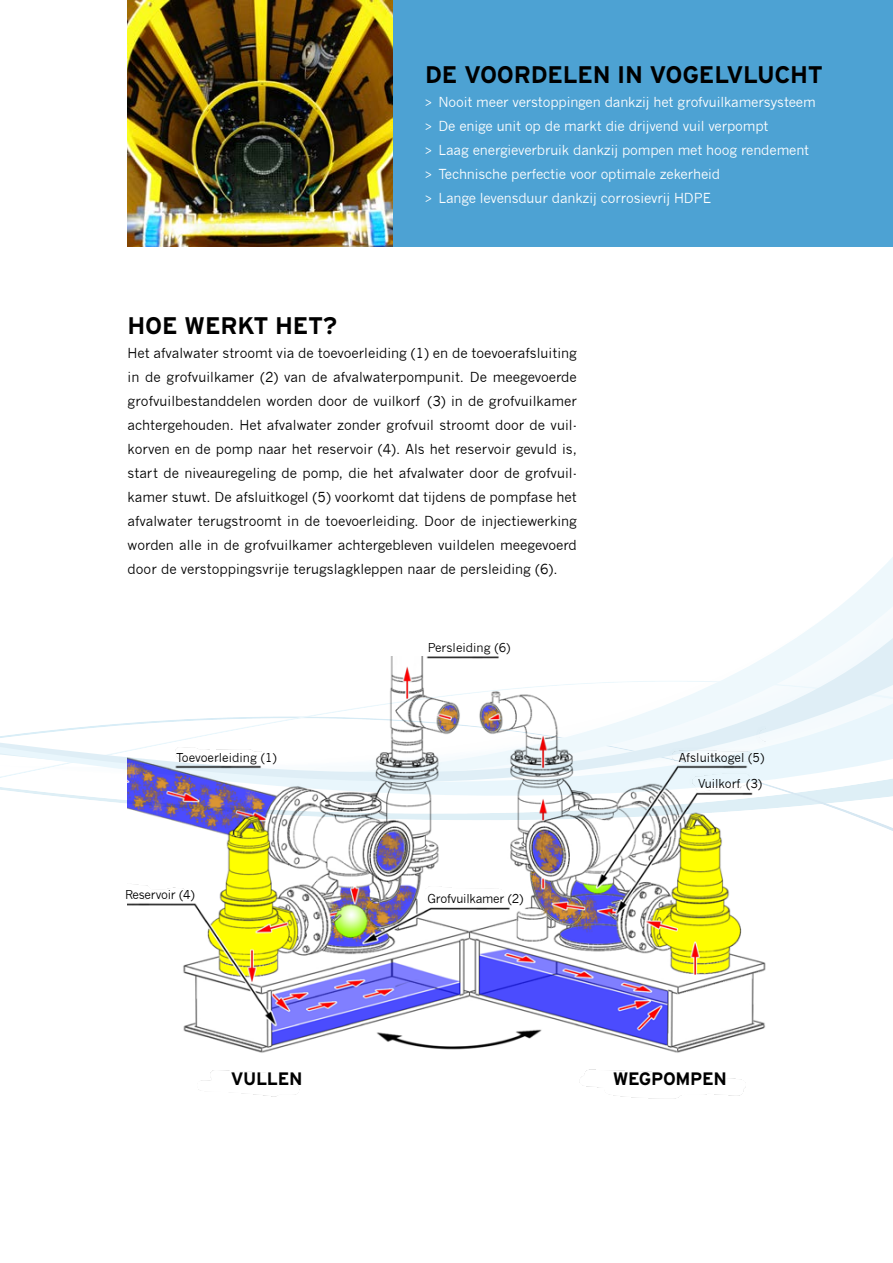
<style>
.page{position:relative;width:893px;height:1263px;background:#fff}
.page>*{position:absolute;margin:0;border:0;box-sizing:border-box;transform-origin:0 0}
.t1{font:700 24px "Interstate";letter-spacing:-.01em;color:#000}
.t2{font:700 18px "Interstate";letter-spacing:-.02em;color:#000}
.t3{font:13.5px/24px "News Gothic";color:#000;text-align:justify}
.t4{font:13.5px/24px "News Gothic";letter-spacing:-.01em;color:#fff;scale:.75 1}
.t5{font:12px "News Gothic";color:#000}
.t6{font:12px "News Gothic";letter-spacing:-.02em;color:#000}
</style>
<div class="page">
<svg style="left:778px;top:575px;width:115px;height:75px;fill:#f6fafd"></svg>
<svg style="left:0;top:650px;width:893px;height:181px"></svg>
<div style="left:393px;top:0;width:500px;height:247px;background:#4da2d3"></div>
<img style="left:128px;top:0;width:265px;height:247px">
<img style="left:128px;top:657px;width:637px;height:442px">
<h1 class="t1" style="left:425px;top:61px;width:399px">DE VOORDELEN IN VOGELVLUCHT</h1>
<p class="t4" style="left:425px;top:91px;width:522px">&gt; Nooit meer verstoppingen dankzij het grofvuilkamersysteem &gt; De enige unit op de markt die drijvend vuil verpompt<br>&gt; Laag energieverbruik dankzij pompen met hoog rendement &gt; Technische perfectie voor optimale zekerheid<br>&gt; Lange levensduur dankzij corrosievrij HDPE</p>
<h1 class="t1" style="left:128px;top:311px;width:211px">HOE WERKT HET?</h1>
<p class="t3" style="left:128px;top:342px;width:451px">Het afvalwater stroomt via de toevoerleiding (1) en de toevoerafsluiting in de grofvuilkamer (2) van de afvalwaterpompunit. De meegevoerde grofvuilbestanddelen worden door de vuilkorf (3) in de grofvuilkamer achtergehouden. Het afvalwater zonder grofvuil stroomt door de vuil&shy;korven en de pomp naar het reservoir (4). Als het reservoir gevuld is, start de niveauregeling de pomp, die het afvalwater door de grofvuil&shy;kamer stuwt. De afsluitkogel (5) voorkomt dat tijdens de pompfase het afvalwater terugstroomt in de toevoerleiding. Door de injectiewerking worden alle in de grofvuilkamer achtergebleven vuildelen meegevoerd door de verstoppingsvrije terugslagkleppen naar de persleiding (6).</p>
<p class="t5" style="left:176px;top:753px;width:102px">Toevoerleiding (1)</p>
<p class="t5" style="left:428px;top:643px;width:84px">Persleiding (6)</p>
<p class="t6" style="left:125px;top:890px;width:71px">Reservoir (4)</p>
<p class="t6" style="left:428px;top:894px;width:97px">Grofvuilkamer (2)</p>
<p class="t5" style="left:679px;top:753px;width:87px">Afsluitkogel (5)</p>
<p class="t5" style="left:698px;top:779px;width:66px">Vuilkorf (3)</p>
<h2 class="t2" style="left:231px;top:1068px;width:73px">VULLEN</h2>
<h2 class="t2" style="left:613px;top:1068px;width:116px">WEGPOMPEN</h2>
</div>
